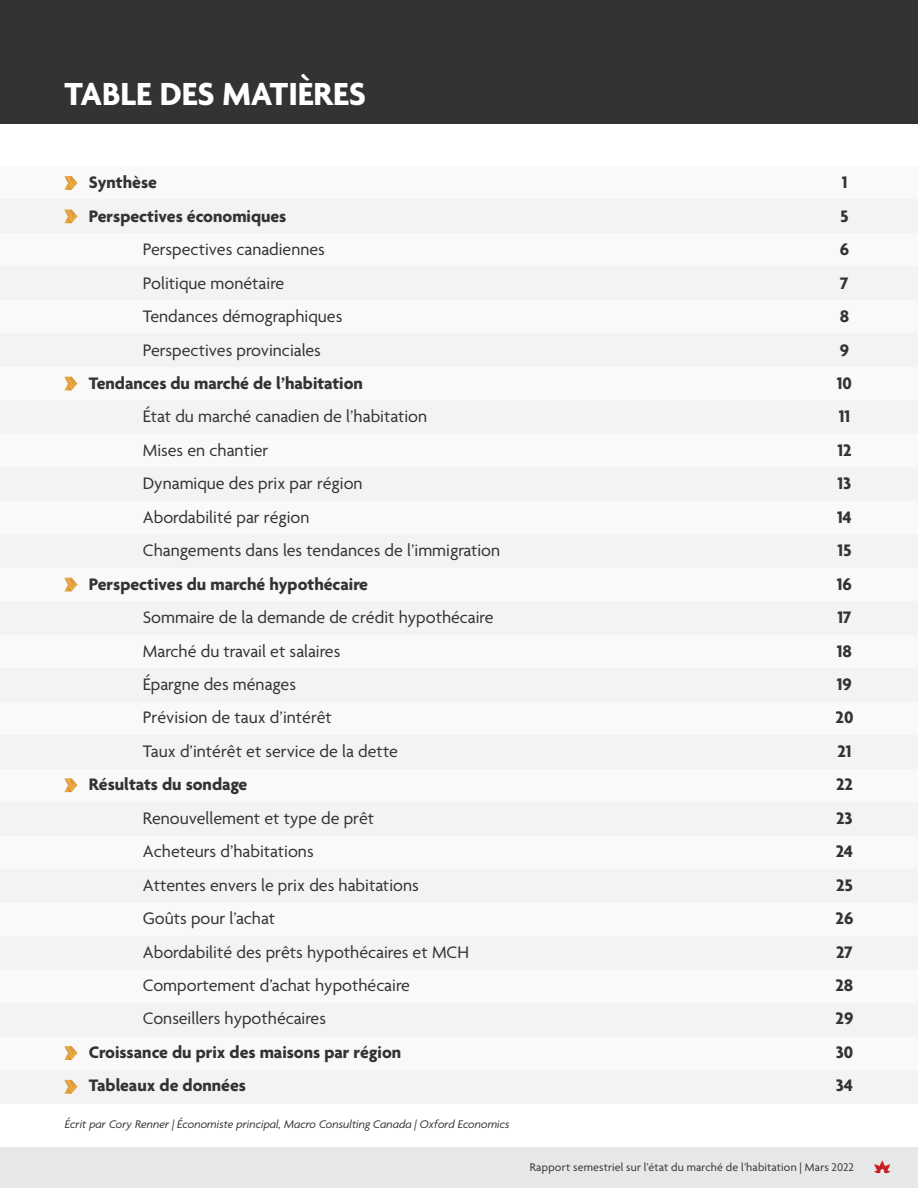
<style>
.page{position:relative;width:918px;height:1188px;background:#fff}
.page>*{position:absolute;margin:0;border:0;box-sizing:border-box;transform-origin:0 0}
.t1{font:700 34.5px "Agenda";color:#fff}
.t2{font:18px/33.5px "Agenda";color:#333}
.t3{font:700 18px/33.5px "Agenda";color:#333}
.t4{font:700 18px/33.5px "Agenda";color:#323333;text-align:center}
.t5{font:italic 12px "Agenda";color:#333}
.t6{font:12px "Agenda";letter-spacing:.015em;color:#323333}
</style>
<div class="page">
<div style="left:0;top:1147px;width:918px;height:41px;background:#e6e7e8"></div>
<svg style="left:874px;top:1160px;width:16px;height:13px"></svg>
<div style="left:0;top:0;width:918px;height:124px;background:#333"></div>
<div style="left:0;top:166px;width:918px;height:33px;background:#f9f9f9"></div>
<div style="left:0;top:300px;width:918px;height:33px;background:#f9f9f9"></div>
<div style="left:0;top:434px;width:918px;height:33px;background:#f9f9f9"></div>
<div style="left:0;top:568px;width:918px;height:33px;background:#f9f9f9"></div>
<div style="left:0;top:702px;width:918px;height:33px;background:#f9f9f9"></div>
<div style="left:0;top:836px;width:918px;height:33px;background:#f9f9f9"></div>
<div style="left:0;top:969px;width:918px;height:34px;background:#f9f9f9"></div>
<div style="left:0;top:233px;width:918px;height:33px;background:#f9f9f9"></div>
<div style="left:0;top:367px;width:918px;height:33px;background:#f9f9f9"></div>
<div style="left:0;top:501px;width:918px;height:33px;background:#f9f9f9"></div>
<div style="left:0;top:635px;width:918px;height:33px;background:#f9f9f9"></div>
<div style="left:0;top:769px;width:918px;height:33px;background:#f9f9f9"></div>
<div style="left:0;top:903px;width:918px;height:33px;background:#f9f9f9"></div>
<div style="left:0;top:1036px;width:918px;height:34px;background:#f9f9f9"></div>
<div style="left:0;top:199px;width:918px;height:34px;background:#f3f3f4"></div>
<div style="left:0;top:333px;width:918px;height:34px;background:#f3f3f4"></div>
<div style="left:0;top:467px;width:918px;height:34px;background:#f3f3f4"></div>
<div style="left:0;top:601px;width:918px;height:34px;background:#f3f3f4"></div>
<div style="left:0;top:735px;width:918px;height:34px;background:#f3f3f4"></div>
<div style="left:0;top:869px;width:918px;height:34px;background:#f3f3f4"></div>
<div style="left:0;top:1003px;width:918px;height:33px;background:#f3f3f4"></div>
<div style="left:0;top:266px;width:918px;height:34px;background:#f3f3f4"></div>
<div style="left:0;top:400px;width:918px;height:34px;background:#f3f3f4"></div>
<div style="left:0;top:534px;width:918px;height:34px;background:#f3f3f4"></div>
<div style="left:0;top:668px;width:918px;height:34px;background:#f3f3f4"></div>
<div style="left:0;top:802px;width:918px;height:34px;background:#f3f3f4"></div>
<div style="left:0;top:936px;width:918px;height:33px;background:#f3f3f4"></div>
<div style="left:0;top:1070px;width:918px;height:33px;background:#f3f3f4"></div>
<svg style="left:64px;top:176px;width:14px;height:14px"></svg>
<svg style="left:64px;top:209px;width:14px;height:14px"></svg>
<svg style="left:64px;top:377px;width:14px;height:13px"></svg>
<svg style="left:64px;top:578px;width:14px;height:13px"></svg>
<svg style="left:64px;top:778px;width:14px;height:14px"></svg>
<svg style="left:64px;top:1046px;width:14px;height:14px"></svg>
<svg style="left:64px;top:1080px;width:14px;height:14px"></svg>
<h1 class="t1" style="left:64px;top:75px;width:303px">TABLE DES MATIÈRES</h1>
<p class="t3" style="left:89px;top:167px;width:199px">Synthèse<br>Perspectives économiques</p>
<p class="t2" style="left:143px;top:234px;width:201px">Perspectives canadiennes<br>Politique monétaire<br>Tendances démographiques<br>Perspectives provinciales</p>
<p class="t3" style="left:89px;top:368px;width:276px">Tendances du marché de l’habitation</p>
<p class="t2" style="left:143px;top:401px;width:359px">État du marché canadien de l’habitation<br>Mises en chantier<br>Dynamique des prix par région<br>Abordabilité par région<br>Changements dans les tendances de l’immigration</p>
<p class="t3" style="left:89px;top:568px;width:281px">Perspectives du marché hypothécaire</p>
<p class="t2" style="left:143px;top:602px;width:352px">Sommaire de la demande de crédit hypothécaire<br>Marché du travail et salaires<br>Épargne des ménages<br>Prévision de taux d’intérêt<br>Taux d’intérêt et service de la dette</p>
<p class="t3" style="left:89px;top:769px;width:160px">Résultats du sondage</p>
<p class="t2" style="left:143px;top:802px;width:328px">Renouvellement et type de prêt<br>Acheteurs d’habitations<br>Attentes envers le prix des habitations<br>Goûts pour l’achat<br>Abordabilité des prêts hypothécaires et MCH<br>Comportement d’achat hypothécaire<br>Conseillers hypothécaires</p>
<p class="t3" style="left:89px;top:1036px;width:314px">Croissance du prix des maisons par région<br>Tableaux de données</p>
<p class="t5" style="left:65px;top:1117px;width:446px">Écrit par Cory Renner | Économiste principal, Macro Consulting Canada | Oxford Economics</p>
<p class="t4" style="left:835px;top:167px;width:19px">1<br>5<br>6<br>7<br>8<br>9<br>10<br>11<br>12<br>13<br>14<br>15<br>16<br>17<br>18<br>19<br>20<br>21<br>22<br>23<br>24<br>25<br>26<br>27<br>28<br>29<br>30<br>34</p>
<p class="t6" style="left:530px;top:1161px;width:326px">Rapport semestriel sur l’état du marché de l’habitation | Mars 2022</p>
</div>
